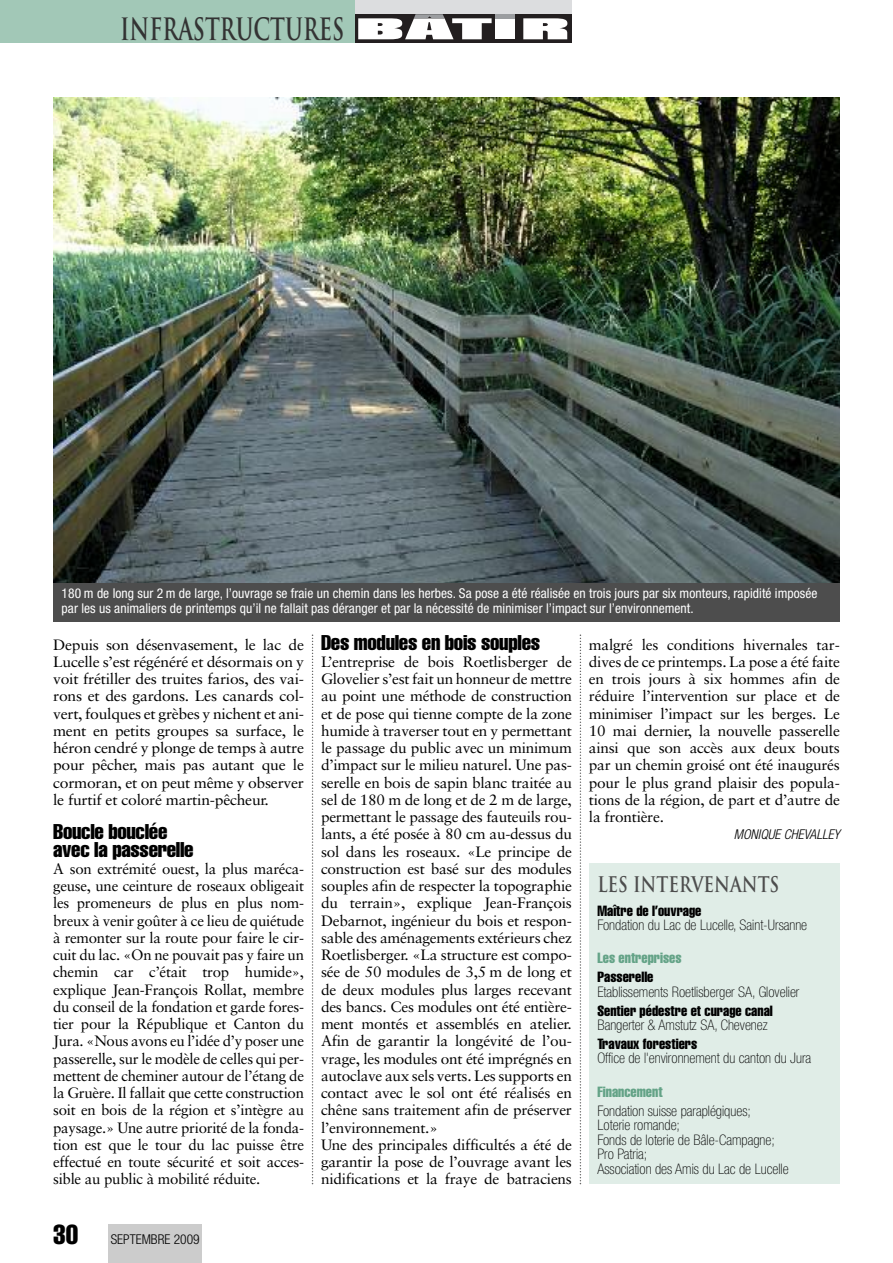
<style>
.page{position:relative;width:893px;height:1263px;background:#fff}
.page>*{position:absolute;margin:0;border:0;box-sizing:border-box;transform-origin:0 0}
.t1{font:700 30px "Trajan";color:#333;scale:.7 1}
.t2{font:extra-condensed 21px/17.2px "Helvetica";letter-spacing:-.015em;color:#000;scale:1.05 1}
.t3{font:700 21px "Trajan";color:#4d4d4d;scale:.8 1}
.t4{font:15px/17.2px "Sabon";letter-spacing:-.015em;color:#000;text-align:justify}
.t5{font:15px/17.2px "Sabon";letter-spacing:-.015em;color:#000;text-align:justify;scale:1.05 1}
.t6{font:100 condensed 14.55px/14.5px "Helvetica Neue";color:#000}
.t7{font:extra-condensed 14.55px "Helvetica";color:#000}
.t8{font:extra-condensed 14.55px "Helvetica";color:#64a387}
.t9{font:condensed 13.5px/15px "Helvetica Neue";letter-spacing:.005em;color:#fff}
.t10{font:italic 300 condensed 13.5px "Helvetica Neue";color:#000}
.t11{font:300 condensed 13.5px "Helvetica Neue";color:#000}
.s1{font-family:"Helvetica";font-weight:400;font-stretch:extra-condensed;font-size:27px}
</style>
<div class="page">
<div style="left:108px;top:1225px;width:94px;height:38px;background:#ccc"></div>
<div style="left:0;top:0;width:357px;height:43px;background:#a2c8b7"></div>
<svg style="left:312px;top:634px;width:1px;height:550px"></svg>
<svg style="left:580px;top:634px;width:1px;height:550px"></svg>
<div style="left:355px;top:14px;width:216px;height:29px;background:#231f20"></div>
<div style="left:495px;top:18px;width:20px;height:21px;background:#fff"></div>
<svg style="left:523px;top:18px;width:44px;height:21px"></svg>
<div style="left:355px;top:0;width:216px;height:14px;background:#dcdddf"></div>
<hr style="left:495px;top:14px;width:20px;height:4px;background:#9b9da0">
<svg style="left:358px;top:14px;width:134px;height:25px"></svg>
<div style="left:589px;top:864px;width:251px;height:320px;background:#e0ede7"></div>
<img style="left:53px;top:98px;width:787px;height:485px">
<div style="left:53px;top:583px;width:787px;height:38px;background:#4d4d4d"></div>
<h1 class="t1" style="left:120px;top:12px;width:322px">INFRASTRUCTURES</h1>
<p class="t9" style="left:62px;top:587px;width:757px">180 m de long sur 2 m de large, l’ouvrage se fraie un chemin dans les herbes. Sa pose a été réalisée en trois jours par six monteurs, rapidité imposée par les us animaliers de printemps qu’il ne fallait pas déranger et par la nécessité de minimiser l’impact sur l’environnement.</p>
<p class="t5" style="left:53px;top:637px;width:240px">Depuis son désenvasement, le lac de Lucelle s’est régénéré et désormais on y voit frétiller des truites farios, des vai&shy;rons et des gardons. Les canards col&shy;vert, foulques et grèbes y nichent et ani&shy;ment en petits groupes sa surface, le héron cendré y plonge de temps à autre pour pêcher, mais pas autant que le cormoran, et on peut même y observer le furtif et coloré martin-pêcheur.</p>
<h2 class="t2" style="left:53px;top:824px;width:135px">Boucle bouclée avec la passerelle</h2>
<p class="t4" style="left:53px;top:861px;width:252px">A son extrémité ouest, la plus maréca&shy;geuse, une ceinture de roseaux obligeait les promeneurs de plus en plus nom&shy;breux à venir goûter à ce lieu de quiétude à remonter sur la route pour faire le cir&shy;cuit du lac. «On ne pouvait pas y faire un chemin car c’était trop humide», explique Jean-François Rollat, membre du conseil de la fondation et garde fores&shy;tier pour la République et Canton du Jura. «Nous avons eu l’idée d’y poser une passerelle, sur le modèle de celles qui per&shy;mettent de cheminer autour de l’étang de la Gruère. Il fallait que cette construction soit en bois de la région et s’intègre au paysage.» Une autre priorité de la fonda&shy;tion est que le tour du lac puisse être effectué en toute sécurité et soit acces&shy;sible au public à mobilité réduite.</p>
<p class="t11" style="left:53px;top:1234px;width:148px"><span class="s1">30</span> SEPTEMBRE 2009</p>
<h2 class="t2" style="left:321px;top:635px;width:210px">Des modules en bois souples</h2>
<p class="t4" style="left:321px;top:654px;width:252px;text-align:left">L’entreprise de bois Roetlisberger de Glovelier s’est fait un honneur de mettre au point une méthode de construction et de pose qui tienne compte de la zone humide à traverser tout en y permettant le passage du public avec un minimum d’impact sur le milieu naturel. Une pas&shy;serelle en bois de sapin blanc traitée au sel de 180 m de long et de 2 m de large, permettant le passage des fauteuils rou&shy;lants, a été posée à 80 cm au-dessus du sol dans les roseaux. «Le principe de construction est basé sur des modules souples afin de respecter la topographie du terrain», explique Jean-François Debarnot, ingénieur du bois et respon&shy;sable des aménagements extérieurs chez Roetlisberger. «La structure est compo&shy;sée de 50 modules de 3,5 m de long et de deux modules plus larges recevant des bancs. Ces modules ont été entière&shy;ment montés et assemblés en atelier.<br>Afin de garantir la longévité de l’ou&shy;vrage, les modules ont été imprégnés en autoclave aux sels verts. Les supports en contact avec le sol ont été réalisés en chêne sans traitement afin de préserver l’environnement.»<br>Une des principales difficultés a été de garantir la pose de l’ouvrage avant les nidifications et la fraye de batraciens</p>
<p class="t4" style="left:589px;top:637px;width:252px">malgré les conditions hivernales tar&shy;dives de ce printemps. La pose a été faite en trois jours à six hommes afin de réduire l’intervention sur place et de minimiser l’impact sur les berges. Le 10 mai dernier, la nouvelle passerelle ainsi que son accès aux deux bouts par un chemin groisé ont été inaugurés pour le plus grand plaisir des popula&shy;tions de la région, de part et d’autre de la frontière.</p>
<p class="t10" style="left:734px;top:830px;width:107px">MONIQUE CHEVALLEY</p>
<h2 class="t3" style="left:597px;top:873px;width:229px">LES INTERVENANTS</h2>
<p class="t7" style="left:597px;top:905px;width:106px">Maître de l’ouvrage</p>
<p class="t6" style="left:597px;top:919px;width:211px">Fondation du Lac de Lucelle, Saint-Ursanne</p>
<p class="t8" style="left:597px;top:953px;width:86px">Les entreprises</p>
<p class="t7" style="left:597px;top:972px;width:58px">Passerelle</p>
<p class="t6" style="left:597px;top:985px;width:203px">Etablissements Roetlisberger SA, Glovelier</p>
<p class="t7" style="left:597px;top:1005px;width:177px">Sentier pédestre et curage canal</p>
<p class="t6" style="left:597px;top:1019px;width:172px">Bangerter &amp; Amstutz SA, Chevenez</p>
<p class="t7" style="left:597px;top:1038px;width:101px">Travaux forestiers</p>
<p class="t6" style="left:597px;top:1052px;width:215px">Office de l'environnement du canton du Jura</p>
<p class="t8" style="left:597px;top:1086px;width:67px">Financement</p>
<p class="t6" style="left:597px;top:1104px;width:193px">Fondation suisse paraplégiques;<br>Loterie romande;<br>Fonds de loterie de Bâle-Campagne;<br>Pro Patria;<br>Association des Amis du Lac de Lucelle</p>
</div>
